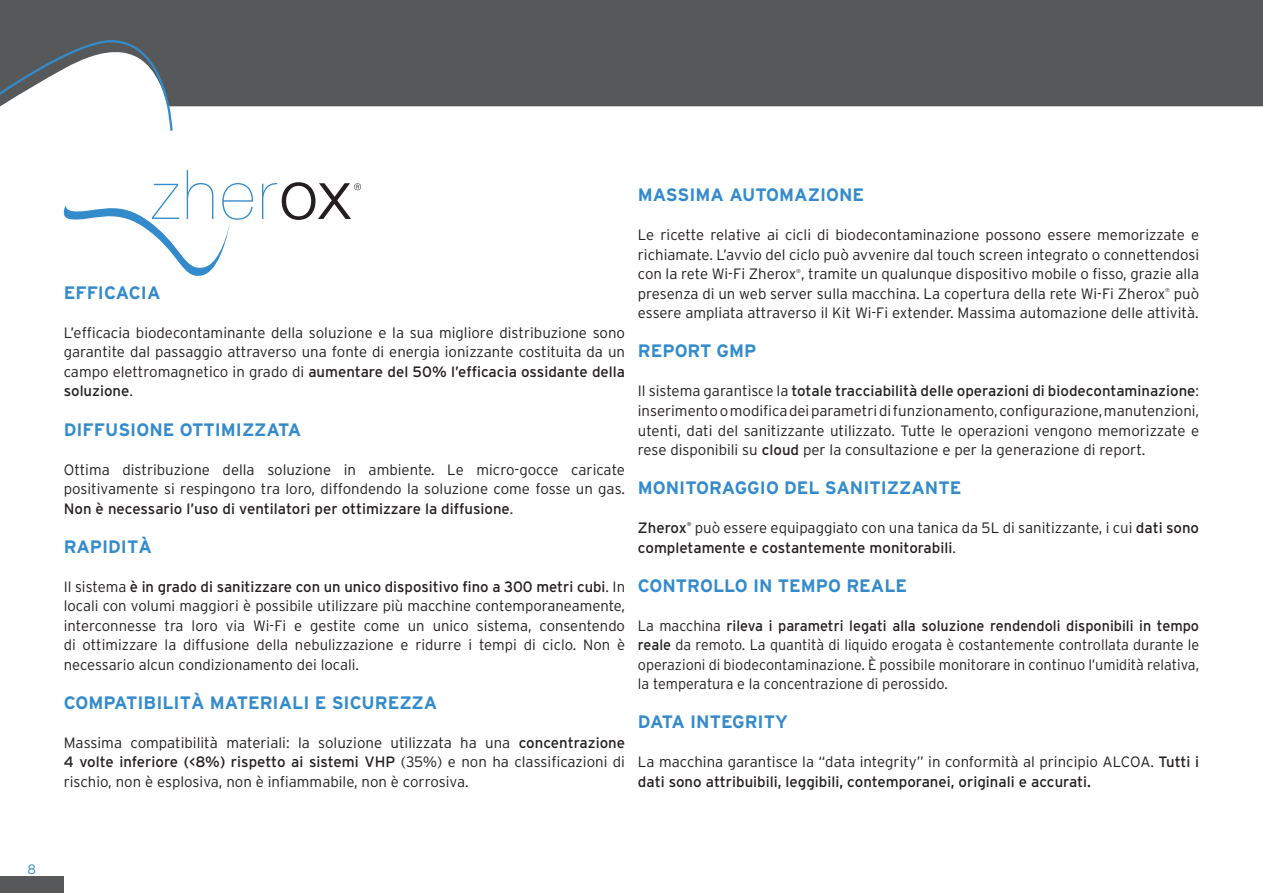
<style>
.page{position:relative;width:1263px;height:893px;background:#fff}
.page>*{position:absolute;margin:0;border:0;box-sizing:border-box;transform-origin:0 0}
.t1{font:200 68.4px "Helvetica Neue";color:#348bcb}
._4_sottotitoletto_MA{font:700 18px "Interstate";color:#348bcb}
.testo{font:300 15px/19.5px "Interstate";color:#231f20;text-align:justify}
.testo-2{font:300 15px/19.5px "Interstate";color:#231f20;text-align:justify;scale:.96 1}
.testo-3{font:15px/19.5px "Interstate";color:#231f20}
.t2{font:300 13.5px "Interstate";color:#348bcb}
.testo-4{font:300 5.7px "Interstate";color:#231f20}
.testo-5{font:5.7px "Interstate";color:#231f20}
.s1{font-weight:300;font-size:69.3px;color:#231f20}
.s2{font-weight:400}
.s3{font-weight:300}
</style>
<div class="page">
<div style="left:0;top:0;width:1263px;height:106px;background:#57585a"></div>
<svg style="left:0;top:40px;width:174px;height:91px"></svg>
<div style="left:0;top:876px;width:64px;height:17px;background:#57585a"></div>
<svg style="left:63px;top:205px;width:167px;height:71px"></svg>
<svg style="left:354px;top:183px;width:7px;height:7px"></svg>
<p class="t1" style="left:152px;top:142px;width:201px">zher<span class="s1">ox</span></p>
<p class="_4_sottotitoletto_MA" style="left:64px;top:282px;width:98px">EFFICACIA</p>
<p class="testo" style="left:64px;top:323px;width:563px">L’efficacia biodecontaminante della soluzione e la sua migliore distribuzione sono garantite dal passaggio attraverso una fonte di energia ionizzante costituita da un campo elettromagnetico in grado di <span class="s2">aumentare del 50% l’efficacia ossidante della soluzione</span>.</p>
<p class="_4_sottotitoletto_MA" style="left:64px;top:418px;width:239px">DIFFUSIONE OTTIMIZZATA</p>
<p class="testo" style="left:64px;top:459px;width:563px">Ottima distribuzione della soluzione in ambiente. Le micro-gocce caricate positivamente si respingono tra loro, diffondendo la soluzione come fosse un gas.<br><span class="s2">Non è necessario l’uso di ventilatori per ottimizzare la diffusione</span>.</p>
<p class="_4_sottotitoletto_MA" style="left:64px;top:535px;width:90px">RAPIDITÀ</p>
<p class="testo" style="left:64px;top:576px;width:563px">Il sistema <span class="s2">è in grado di sanitizzare con un unico dispositivo fino a 300 metri cubi</span>. In locali con volumi maggiori è possibile utilizzare più macchine contemporaneamente, interconnesse tra loro via Wi-Fi e gestite come un unico sistema, consentendo di ottimizzare la diffusione della nebulizzazione e ridurre i tempi di ciclo. Non è necessario alcun condizionamento dei locali.</p>
<p class="_4_sottotitoletto_MA" style="left:64px;top:691px;width:375px">COMPATIBILITÀ MATERIALI E SICUREZZA</p>
<p class="testo" style="left:64px;top:732px;width:563px">Massima compatibilità materiali: la soluzione utilizzata ha una <span class="s2">concentrazione 4 volte inferiore (&lt;8%) rispetto ai sistemi VHP</span> (35%) e non ha classificazioni di rischio, non è esplosiva, non è infiammabile, non è corrosiva.</p>
<p class="_4_sottotitoletto_MA" style="left:638px;top:184px;width:228px">MASSIMA AUTOMAZIONE</p>
<p class="testo" style="left:638px;top:225px;width:563px">Le ricette relative ai cicli di biodecontaminazione possono essere memorizzate e richiamate. L’avvio del ciclo può avvenire dal touch screen integrato o connettendosi con la rete Wi-Fi Zherox , tramite un qualunque dispositivo mobile o fisso, grazie alla</p>
<p class="testo-4" style="left:796px;top:267px;width:6px">®</p>
<p class="testo" style="left:638px;top:284px;width:529px">presenza di un web server sulla macchina. La copertura della rete Wi-Fi Zherox</p>
<p class="testo-4" style="left:1165px;top:287px;width:6px">®</p>
<p class="testo" style="left:638px;top:284px;width:563px;text-align:right">può<br>essere ampliata attraverso il Kit Wi-Fi extender. Massima automazione delle attività.</p>
<p class="_4_sottotitoletto_MA" style="left:638px;top:340px;width:120px">REPORT GMP</p>
<p class="testo" style="left:638px;top:381px;width:563px">Il sistema garantisce la <span class="s2">totale tracciabilità delle operazioni di biodecontaminazione</span>: inserimento o modifica dei parametri di funzionamento, configurazione, manutenzioni, utenti, dati del sanitizzante utilizzato. Tutte le operazioni vengono memorizzate e rese disponibili su <span class="s2">cloud</span> per la consultazione e per la generazione di report.</p>
<p class="_4_sottotitoletto_MA" style="left:638px;top:477px;width:325px">MONITORAGGIO DEL SANITIZZANTE</p>
<p class="testo-3" style="left:638px;top:518px;width:50px">Zherox</p>
<p class="testo-5" style="left:687px;top:521px;width:6px">®</p>
<p class="testo" style="left:638px;top:518px;width:563px;text-indent:57px">può essere equipaggiato con una tanica da 5L di sanitizzante, i cui <span class="s2">dati sono completamente e costantemente monitorabili</span>.</p>
<p class="_4_sottotitoletto_MA" style="left:638px;top:574px;width:271px">CONTROLLO IN TEMPO REALE</p>
<p class="testo-2" style="left:638px;top:615px;width:586px">La macchina <span class="s2">rileva i parametri legati alla soluzione rendendoli disponibili in tempo reale</span> da remoto. La quantità di liquido erogata è costantemente controllata durante le operazioni di biodecontaminazione. È possibile monitorare in continuo l’umidità relativa, la temperatura e la concentrazione di perossido.</p>
<p class="_4_sottotitoletto_MA" style="left:638px;top:711px;width:152px">DATA INTEGRITY</p>
<p class="testo-3" style="left:638px;top:752px;width:563px"><span class="s3">La macchina garantisce la “data integrity” in conformità al principio ALCOA.</span> Tutti i dati sono attribuibili, leggibili, contemporanei, originali e accurati.</p>
<p class="t2" style="left:28px;top:861px;width:10px">8</p>
</div>
